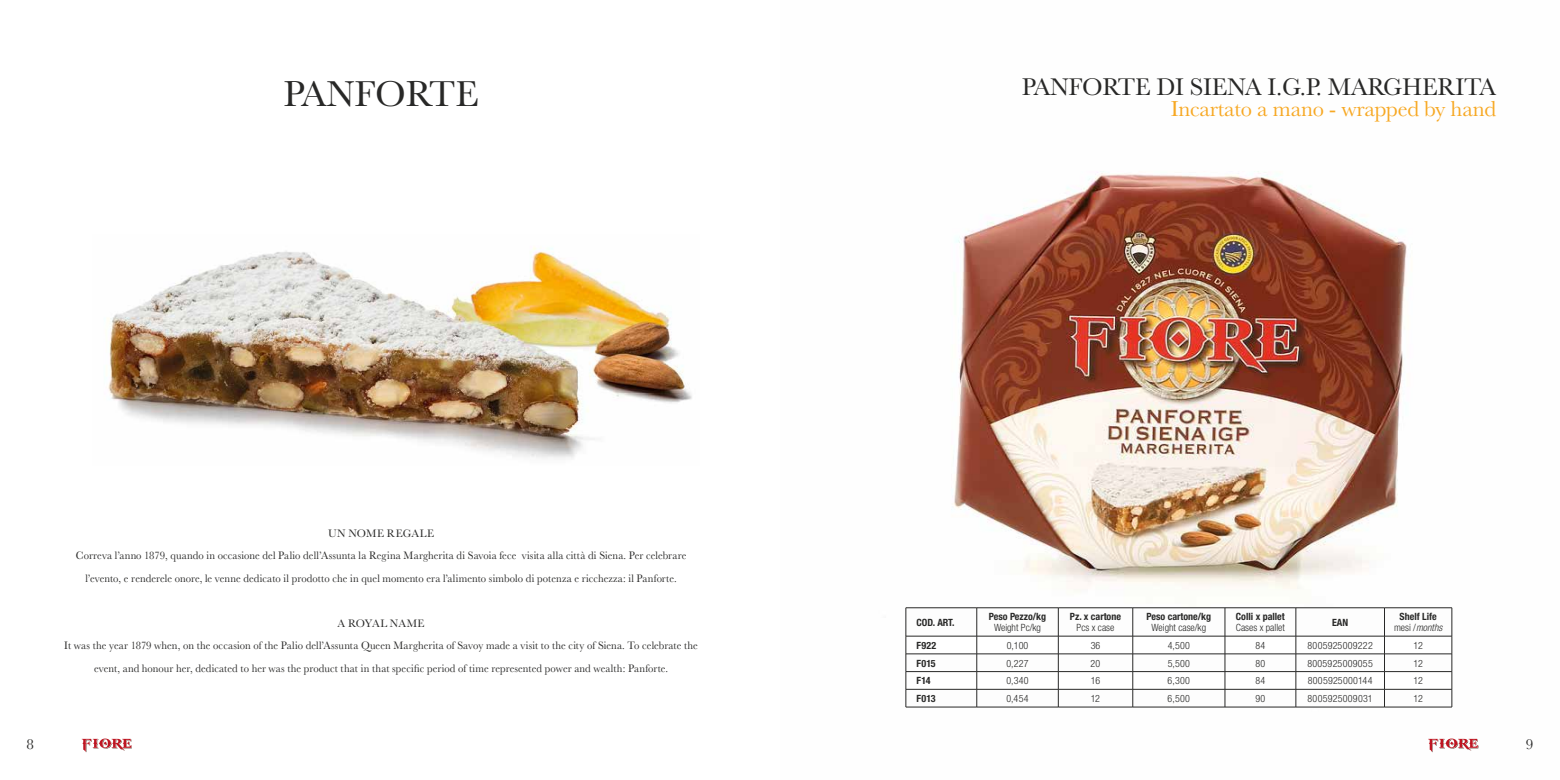
<style>
.page{position:relative;width:1560px;height:780px;background:#fff}
.page>*{position:absolute;margin:0;border:0;box-sizing:border-box;transform-origin:0 0}
.t1{font:37.38px "Baskerville";color:#282827}
.t2{font:25px "Baskerville";letter-spacing:-.01em;color:#282827}
.t3{font:22.5px "Baskerville";letter-spacing:-.01em;color:#f7a823}
.t4{font:15px "Baskerville";color:#282827}
.t5{font:11.25px/22.5px "Baskerville";letter-spacing:.01em;color:#282827;text-align:center}
.t6{font:300 condensed 10px "Helvetica Neue";letter-spacing:.02em;color:#282827}
.t7{font:700 condensed 10px/11.2px "Helvetica Neue";color:#282827;text-align:center}
.t8{font:300 condensed 10px "Helvetica Neue";color:#282827}
.s1{font-weight:300}
.s2{font-weight:300;font-style:italic}
</style>
<div class="page">
<img style="left:905px;top:171px;width:574px;height:582px">
<img style="left:107px;top:247px;width:585px;height:211px">
<svg style="left:905px;top:607px;width:547px;height:100px"></svg>
<hr style="left:905px;top:706px;width:71px;height:1px;background:#282827">
<hr style="left:976px;top:706px;width:82px;height:1px;background:#282827">
<hr style="left:1058px;top:706px;width:74px;height:1px;background:#282827">
<hr style="left:1132px;top:706px;width:92px;height:1px;background:#282827">
<hr style="left:1224px;top:706px;width:71px;height:1px;background:#282827">
<hr style="left:1295px;top:706px;width:89px;height:1px;background:#282827">
<hr style="left:1384px;top:706px;width:67px;height:1px;background:#282827">
<svg style="left:81px;top:738px;width:51px;height:14px"></svg>
<svg style="left:1427px;top:738px;width:51px;height:14px"></svg>
<h1 class="t1" style="left:283px;top:70px;width:197px">PANFORTE</h1>
<h2 class="t2" style="left:1021px;top:71px;width:475px">PANFORTE DI SIENA I.G.P. MARGHERITA</h2>
<h3 class="t3" style="left:1170px;top:95px;width:327px">Incartato a mano - wrapped by hand</h3>
<p class="t5" style="left:76px;top:522px;width:612px">UN NOME REGALE<br>Correva l’anno 1879, quando in occasione del Palio dell’Assunta la Regina Margherita di Savoia fece visita alla città di Siena. Per celebrare l’evento, e renderele onore, le venne dedicato il prodotto che in quel momento era l’alimento simbolo di potenza e ricchezza: il Panforte.</p>
<p class="t5" style="left:64px;top:612px;width:635px">A ROYAL NAME<br>It was the year 1879 when, on the occasion of the Palio dell’Assunta Queen Margherita of Savoy made a visit to the city of Siena. To celebrate the event, and honour her, dedicated to her was the product that in that specific period of time represented power and wealth: Panforte.</p>
<p class="t7" style="left:916px;top:616px;width:40px">COD. ART.</p>
<p class="t7" style="left:988px;top:611px;width:59px">Peso Pezzo/kg</p>
<p class="t8" style="left:993px;top:622px;width:48px">Weight Pc/kg</p>
<p class="t7" style="left:1146px;top:611px;width:66px">Peso cartone/kg</p>
<p class="t8" style="left:1151px;top:622px;width:56px">Weight case/kg</p>
<p class="t7" style="left:1235px;top:611px;width:50px">Colli x pallet</p>
<p class="t8" style="left:1235px;top:622px;width:51px">Cases x pallet</p>
<p class="t7" style="left:1331px;top:616px;width:18px">EAN</p>
<p class="t7" style="left:1393px;top:611px;width:50px">Shelf Life <span class="s1">mesi /</span><span class="s2">months</span></p>
<p class="t7" style="left:1069px;top:611px;width:53px">Pz. x cartone</p>
<p class="t6" style="left:1076px;top:622px;width:39px">Pcs x case</p>
<p class="t7" style="left:916px;top:639px;width:21px">F922</p>
<p class="t6" style="left:1006px;top:639px;width:23px">0,100</p>
<p class="t6" style="left:1090px;top:639px;width:11px">36</p>
<p class="t6" style="left:1167px;top:639px;width:24px">4,500</p>
<p class="t6" style="left:1255px;top:639px;width:11px">84</p>
<p class="t6" style="left:1307px;top:639px;width:67px">8005925009222</p>
<p class="t6" style="left:1413px;top:639px;width:11px">12</p>
<p class="t7" style="left:916px;top:657px;width:21px">F015</p>
<p class="t6" style="left:1006px;top:657px;width:24px">0,227</p>
<p class="t6" style="left:1090px;top:657px;width:11px">20</p>
<p class="t6" style="left:1167px;top:657px;width:24px">5,500</p>
<p class="t6" style="left:1255px;top:657px;width:11px">80</p>
<p class="t6" style="left:1307px;top:657px;width:67px">8005925009055</p>
<p class="t6" style="left:1413px;top:657px;width:11px">12</p>
<p class="t7" style="left:916px;top:675px;width:16px">F14</p>
<p class="t6" style="left:1006px;top:675px;width:24px">0,340</p>
<p class="t6" style="left:1090px;top:675px;width:11px">16</p>
<p class="t6" style="left:1167px;top:675px;width:24px">6,300</p>
<p class="t6" style="left:1255px;top:675px;width:11px">84</p>
<p class="t6" style="left:1307px;top:675px;width:66px">8005925000144</p>
<p class="t6" style="left:1412px;top:675px;width:11px">12</p>
<p class="t7" style="left:916px;top:692px;width:21px">F013</p>
<p class="t6" style="left:1006px;top:693px;width:24px">0,454</p>
<p class="t6" style="left:1090px;top:693px;width:11px">12</p>
<p class="t6" style="left:1167px;top:693px;width:24px">6,500</p>
<p class="t6" style="left:1255px;top:693px;width:11px">90</p>
<p class="t6" style="left:1307px;top:693px;width:67px">8005925009031</p>
<p class="t6" style="left:1412px;top:693px;width:11px">12</p>
<h3 class="t4" style="left:27px;top:734px;width:9px">8</h3>
<h3 class="t4" style="left:1525px;top:734px;width:9px">9</h3>
</div>
